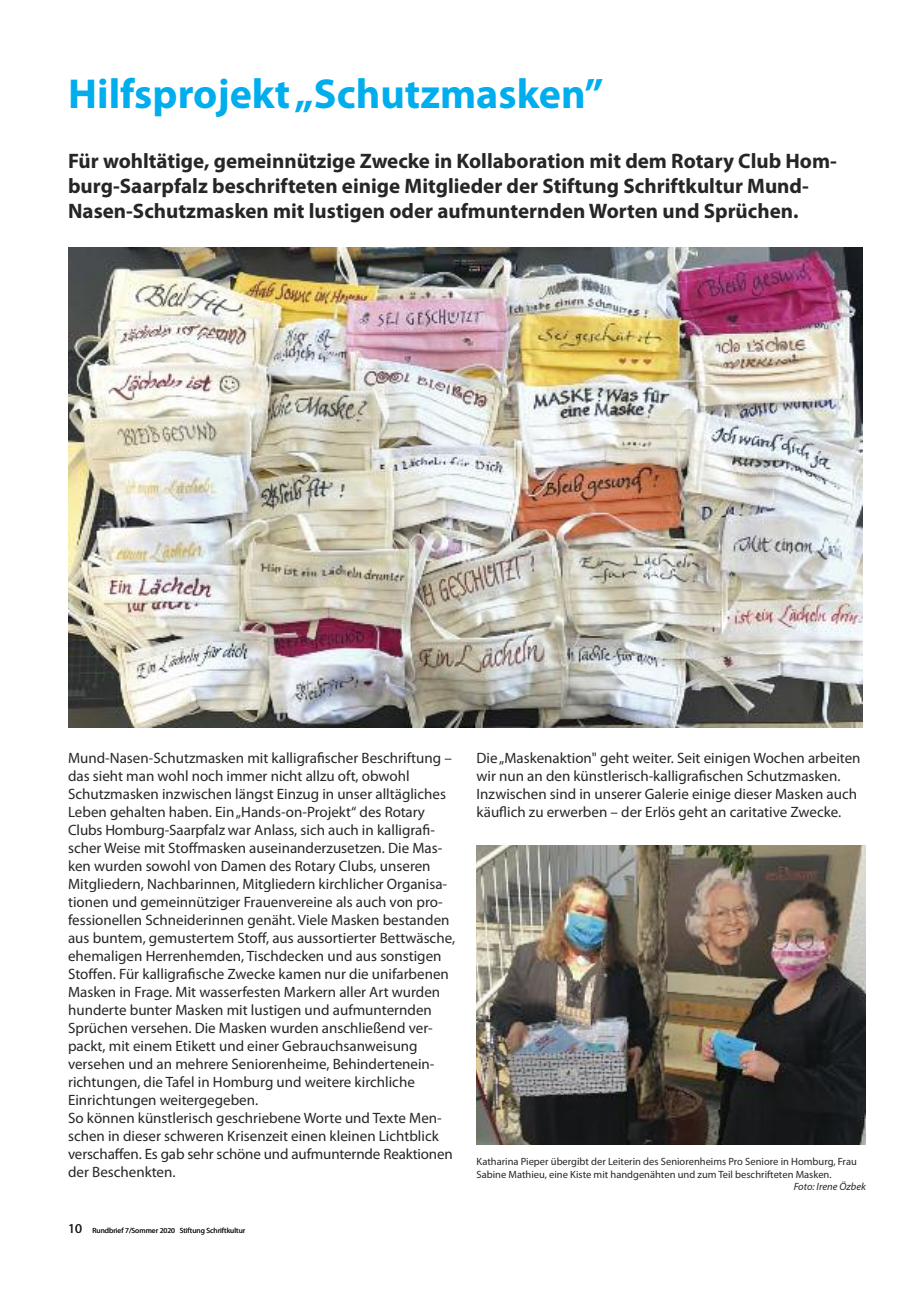
<style>
.page{position:relative;width:919px;height:1289px;background:#fff}
.page>*{position:absolute;margin:0;border:0;box-sizing:border-box;transform-origin:0 0}
.t1{font:700 42px "Myriad Pro";color:#00aded}
.t2{font:700 21px/25.2px "Myriad Pro";color:#272526}
.t3{font:15px/18px "Myriad Pro";color:#272526}
.t4{font:10.5px/12.6px "Myriad Pro";color:#272526}
.t5{font:italic 10.5px "Myriad Pro";color:#272526}
.t6{font:7.5px "Myriad Pro";color:#272526}
.s1{font-size:13.5px}
</style>
<div class="page">
<img style="left:68px;top:247px;width:794px;height:480px">
<img style="left:476px;top:845px;width:389px;height:299px">
<h1 class="t1" style="left:68px;top:78px;width:537px">Hilfsprojekt„Schutzmasken”</h1>
<p class="t2" style="left:68px;top:150px;width:770px">Für wohltätige, gemeinnützige Zwecke in Kollaboration mit dem Rotary Club Hom&shy;burg-Saarpfalz beschrifteten einige Mitglieder der Stiftung Schriftkultur Mund-<br>Nasen-Schutzmasken mit lustigen oder aufmunternden Worten und Sprüchen.</p>
<p class="t3" style="left:68px;top:750px;width:388px">Mund-Nasen-Schutzmasken mit kalligrafischer Beschriftung – das sieht man wohl noch immer nicht allzu oft, obwohl Schutzmasken inzwischen längst Einzug in unser alltägliches Leben gehalten haben. Ein„Hands-on-Projekt“ des Rotary Clubs Homburg-Saarpfalz war Anlass, sich auch in kalligrafi&shy;scher Weise mit Stoffmasken auseinanderzusetzen. Die Mas&shy;ken wurden sowohl von Damen des Rotary Clubs, unseren Mitgliedern, Nachbarinnen, Mitgliedern kirchlicher Organisa&shy;tionen und gemeinnütziger Frauenvereine als auch von pro&shy;fessionellen Schneiderinnen genäht. Viele Masken bestanden aus buntem, gemustertem Stoff, aus aussortierter Bettwäsche, ehemaligen Herrenhemden, Tischdecken und aus sonstigen Stoffen. Für kalligrafische Zwecke kamen nur die unifarbenen Masken in Frage. Mit wasserfesten Markern aller Art wurden hunderte bunter Masken mit lustigen und aufmunternden Sprüchen versehen. Die Masken wurden anschließend ver&shy;packt, mit einem Etikett und einer Gebrauchsanweisung versehen und an mehrere Seniorenheime, Behindertenein&shy;richtungen, die Tafel in Homburg und weitere kirchliche Einrichtungen weitergegeben.<br>So können künstlerisch geschriebene Worte und Texte Men&shy;schen in dieser schweren Krisenzeit einen kleinen Lichtblick verschaffen. Es gab sehr schöne und aufmunternde Reaktionen der Beschenkten.</p>
<p class="t6" style="left:68px;top:1227px;width:179px"><span class="s1">10</span> Rundbrief 7/Sommer 2020 Stiftung Schriftkultur</p>
<p class="t3" style="left:476px;top:750px;width:385px">Die„Maskenaktion" geht weiter. Seit einigen Wochen arbeiten wir nun an den künstlerisch-kalligrafischen Schutzmasken.<br>Inzwischen sind in unserer Galerie einige dieser Masken auch käuflich zu erwerben – der Erlös geht an caritative Zwecke.</p>
<p class="t4" style="left:476px;top:1155px;width:382px">Katharina Pieper übergibt der Leiterin des Seniorenheims Pro Seniore in Homburg, Frau<br>Sabine Mathieu, eine Kiste mit handgenähten und zum Teil beschrifteten Masken.</p>
<p class="t5" style="left:793px;top:1182px;width:74px">Foto: Irene Özbek</p>
</div>
